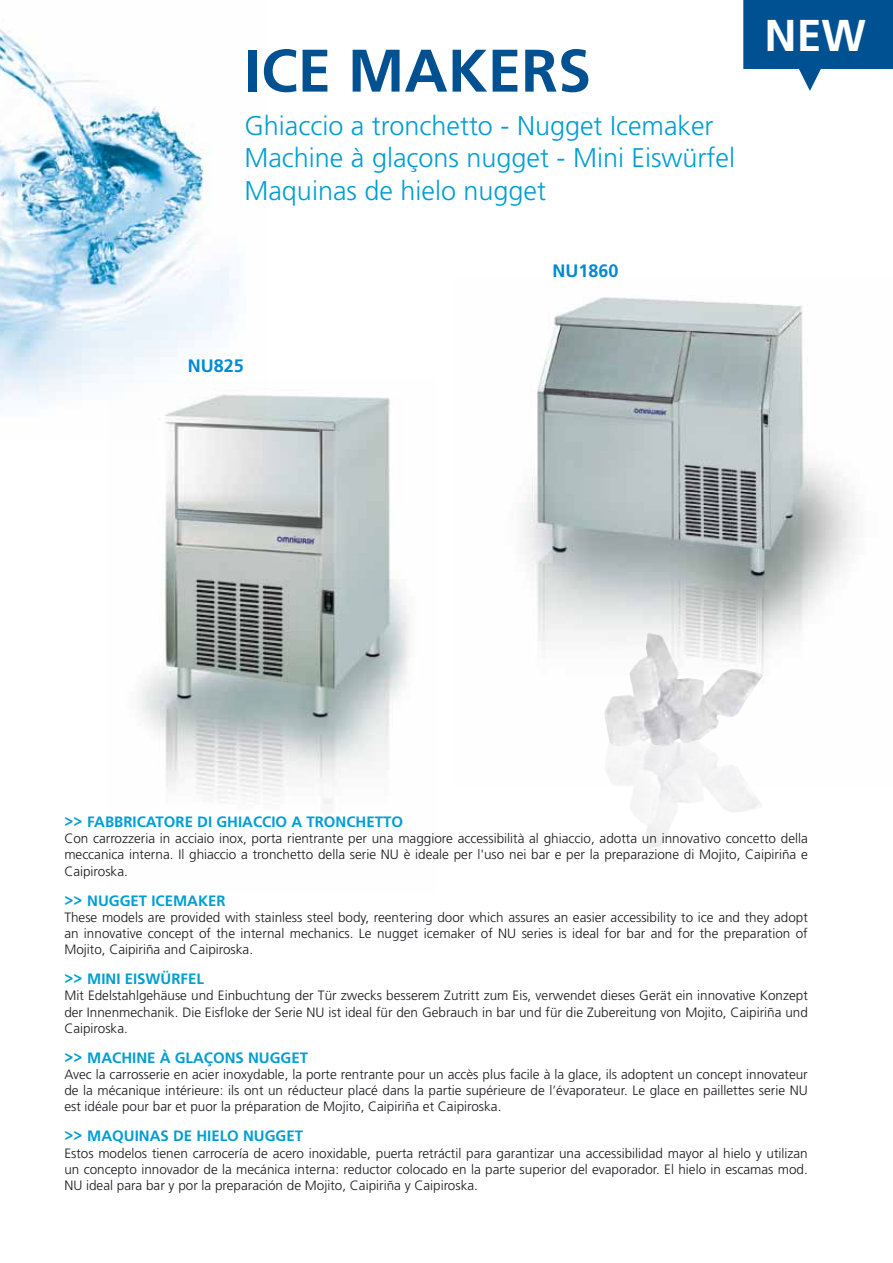
<style>
.page{position:relative;width:893px;height:1263px;background:#fff}
.page>*{position:absolute;margin:0;border:0;box-sizing:border-box;transform-origin:0 0}
.t1{font:700 60px "Frutiger";color:#005192}
.t2{font:700 44.55px "Frutiger";color:#fff}
.t3{font:300 27px/32.4px "Frutiger";color:#009ed2}
.t4{font:700 18px "Frutiger";color:#008bd0}
.t5{font:700 15px "Frutiger";color:#009ed2}
.t6{font:300 13.5px/16.2px "Frutiger";color:#1a171c;text-align:justify}
.s1{font-family:"Century Gothic"}
</style>
<div class="page">
<img style="left:522px;top:297px;width:333px;height:367px">
<img style="left:604px;top:632px;width:159px;height:103px">
<img style="left:606px;top:735px;width:156px;height:113px">
<img style="left:0;top:20px;width:238px;height:383px">
<img style="left:107px;top:381px;width:302px;height:423px">
<svg style="left:743px;top:0;width:150px;height:91px"></svg>
<h1 class="t1" style="left:244px;top:36px;width:348px">ICE MAKERS</h1>
<h3 class="t3" style="left:244px;top:110px;width:492px">Ghiaccio a tronchetto - Nugget Icemaker<br>Machine à glaçons nugget - Mini Eiswürfel<br>Maquinas de hielo nugget</h3>
<h3 class="t4" style="left:188px;top:356px;width:58px">NU825</h3>
<h3 class="t4" style="left:553px;top:260px;width:68px">NU1860</h3>
<h2 class="t2" style="left:764px;top:9px;width:103px">NEW</h2>
<p class="t5" style="left:64px;top:813px;width:340px"><span class="s1">&gt;&gt;</span> FABBRICATORE DI GHIACCIO A TRONCHETTO</p>
<p class="t6" style="left:64px;top:830px;width:745px">Con carrozzeria in acciaio inox, porta rientrante per una maggiore accessibilità al ghiaccio, adotta un innovativo concetto della meccanica interna. Il ghiaccio a tronchetto della serie NU è ideale per l'uso nei bar e per la preparazione di Mojito, Caipiriña e Caipiroska.</p>
<p class="t5" style="left:64px;top:891px;width:163px"><span class="s1">&gt;&gt;</span> NUGGET ICEMAKER</p>
<p class="t6" style="left:64px;top:909px;width:745px">These models are provided with stainless steel body, reentering door which assures an easier accessibility to ice and they adopt an innovative concept of the internal mechanics. Le nugget icemaker of NU series is ideal for bar and for the preparation of Mojito, Caipiriña and Caipiroska.</p>
<p class="t5" style="left:64px;top:970px;width:141px"><span class="s1">&gt;&gt;</span> MINI EISWÜRFEL</p>
<p class="t6" style="left:64px;top:988px;width:745px">Mit Edelstahlgehäuse und Einbuchtung der Tür zwecks besserem Zutritt zum Eis, verwendet dieses Gerät ein innovative Konzept der Innenmechanik. Die Eisfloke der Serie NU ist ideal für den Gebrauch in bar und für die Zubereitung von Mojito, Caipiriña und Caipiroska.</p>
<p class="t5" style="left:64px;top:1049px;width:245px"><span class="s1">&gt;&gt;</span> MACHINE À GLAÇONS NUGGET</p>
<p class="t6" style="left:64px;top:1066px;width:745px">Avec la carrosserie en acier inoxydable, la porte rentrante pour un accès plus facile à la glace, ils adoptent un concept innovateur de la mécanique intérieure: ils ont un réducteur placé dans la partie supérieure de l’évaporateur. Le glace en paillettes serie NU est idéale pour bar et puor la préparation de Mojito, Caipiriña et Caipiroska.</p>
<p class="t5" style="left:64px;top:1127px;width:240px"><span class="s1">&gt;&gt;</span> MAQUINAS DE HIELO NUGGET</p>
<p class="t6" style="left:64px;top:1145px;width:745px">Estos modelos tienen carrocería de acero inoxidable, puerta retráctil para garantizar una accessibilidad mayor al hielo y utilizan un concepto innovador de la mecánica interna: reductor colocado en la parte superior del evaporador. El hielo in escamas mod.<br>NU ideal para bar y por la preparación de Mojito, Caipiriña y Caipiroska.</p>
</div>
